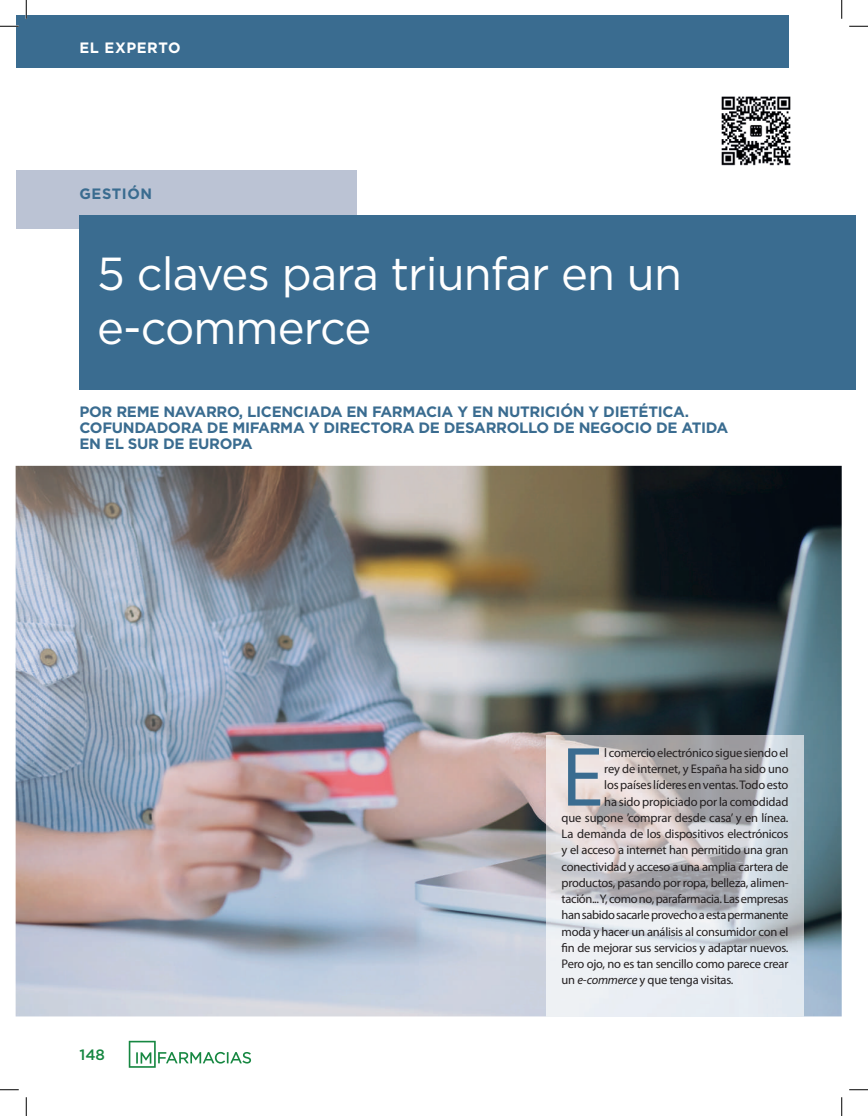
<style>
.page{position:relative;width:868px;height:1116px;background:#fff}
.page>*{position:absolute;margin:0;border:0;box-sizing:border-box;transform-origin:0 0}
.t1{font:84.88px "Myriad Pro";color:#3a6c90}
.t2{font:46.25px/53.8px "Gotham";letter-spacing:-.02em;color:#fff}
.t3{font:700 15px/16.2px "Gotham";letter-spacing:-.02em;color:#3a6c90}
.t4{font:700 15px "Gotham";letter-spacing:.04em;color:#fff}
.t5{font:700 15px "Gotham";letter-spacing:.04em;color:#3a6c90}
.t6{font:500 15px "Gotham";color:#168741}
.t7{font:12.5px "Myriad Pro";letter-spacing:-.02em;color:#231f20}
.s1{font-style:italic}
</style>
<div class="page">
<div style="left:16px;top:16px;width:772px;height:52px;background:#3a6c90"></div>
<svg style="left:129px;top:1040px;width:122px;height:27px"></svg>
<img style="left:16px;top:466px;width:825px;height:550px">
<img style="left:546px;top:735px;width:257px;height:281px">
<img style="left:721px;top:96px;width:70px;height:70px">
<div style="left:16px;top:170px;width:340px;height:58px;background:#bbc3d4"></div>
<div style="left:79px;top:215px;width:776px;height:174px;background:#3a6c90"></div>
<svg style="left:0;top:25px;width:19px;height:2px"></svg>
<svg style="left:849px;top:25px;width:18px;height:2px"></svg>
<svg style="left:0;top:1089px;width:19px;height:1px"></svg>
<svg style="left:849px;top:1089px;width:18px;height:1px"></svg>
<svg style="left:25px;top:0;width:2px;height:19px"></svg>
<svg style="left:25px;top:1097px;width:2px;height:18px"></svg>
<svg style="left:841px;top:0;width:1px;height:19px"></svg>
<svg style="left:841px;top:1097px;width:1px;height:18px"></svg>
<svg style="left:561px;top:942px;width:6px;height:9px"></svg>
<p class="t4" style="left:79px;top:39px;width:103px">EL EXPERTO</p>
<p class="t5" style="left:79px;top:185px;width:74px">GESTIÓN</p>
<h2 class="t2" style="left:97px;top:246px;width:586px">5 claves para triunfar en un e-commerce</h2>
<p class="t3" style="left:79px;top:403px;width:650px">POR REME NAVARRO, LICENCIADA EN FARMACIA Y EN NUTRICIÓN Y DIETÉTICA.<br>COFUNDADORA DE MIFARMA Y DIRECTORA DE DESARROLLO DE NEGOCIO DE ATIDA<br>EN EL SUR DE EUROPA</p>
<p class="t6" style="left:79px;top:1045px;width:27px">148</p>
<h1 class="t1" style="left:561px;top:724px;width:43px">E</h1>
<p class="t7" style="left:604px;top:745px;width:186px">l comercio electrónico sigue siendo el</p>
<p class="t7" style="left:604px;top:761px;width:186px">rey de internet, y España ha sido uno</p>
<p class="t7" style="left:604px;top:777px;width:186px">los países líderes en ventas. Todo esto</p>
<p class="t7" style="left:604px;top:793px;width:186px">ha sido propiciado por la comodidad</p>
<p class="t7" style="left:561px;top:810px;width:228px">que supone ’comprar desde casa’ y en línea.</p>
<p class="t7" style="left:561px;top:826px;width:228px">La demanda de los dispositivos electrónicos</p>
<p class="t7" style="left:561px;top:842px;width:228px">y el acceso a internet han permitido una gran</p>
<p class="t7" style="left:561px;top:858px;width:228px">conectividad y acceso a una amplia cartera de</p>
<p class="t7" style="left:561px;top:875px;width:228px">productos, pasando por ropa, belleza, alimen-</p>
<p class="t7" style="left:561px;top:891px;width:228px">tación... Y, como no, parafarmacia. Las empresas</p>
<p class="t7" style="left:561px;top:907px;width:228px">han sabido sacarle provecho a esta permanente</p>
<p class="t7" style="left:561px;top:923px;width:228px">moda y hacer un análisis al consumidor con el</p>
<p class="t7" style="left:568px;top:940px;width:222px">n de mejorar sus servicios y adaptar nuevos.</p>
<p class="t7" style="left:561px;top:956px;width:228px">Pero ojo, no es tan sencillo como parece crear</p>
<p class="t7" style="left:561px;top:972px;width:173px">un <span class="s1">e-commerce</span> y que tenga visitas.</p>
</div>
